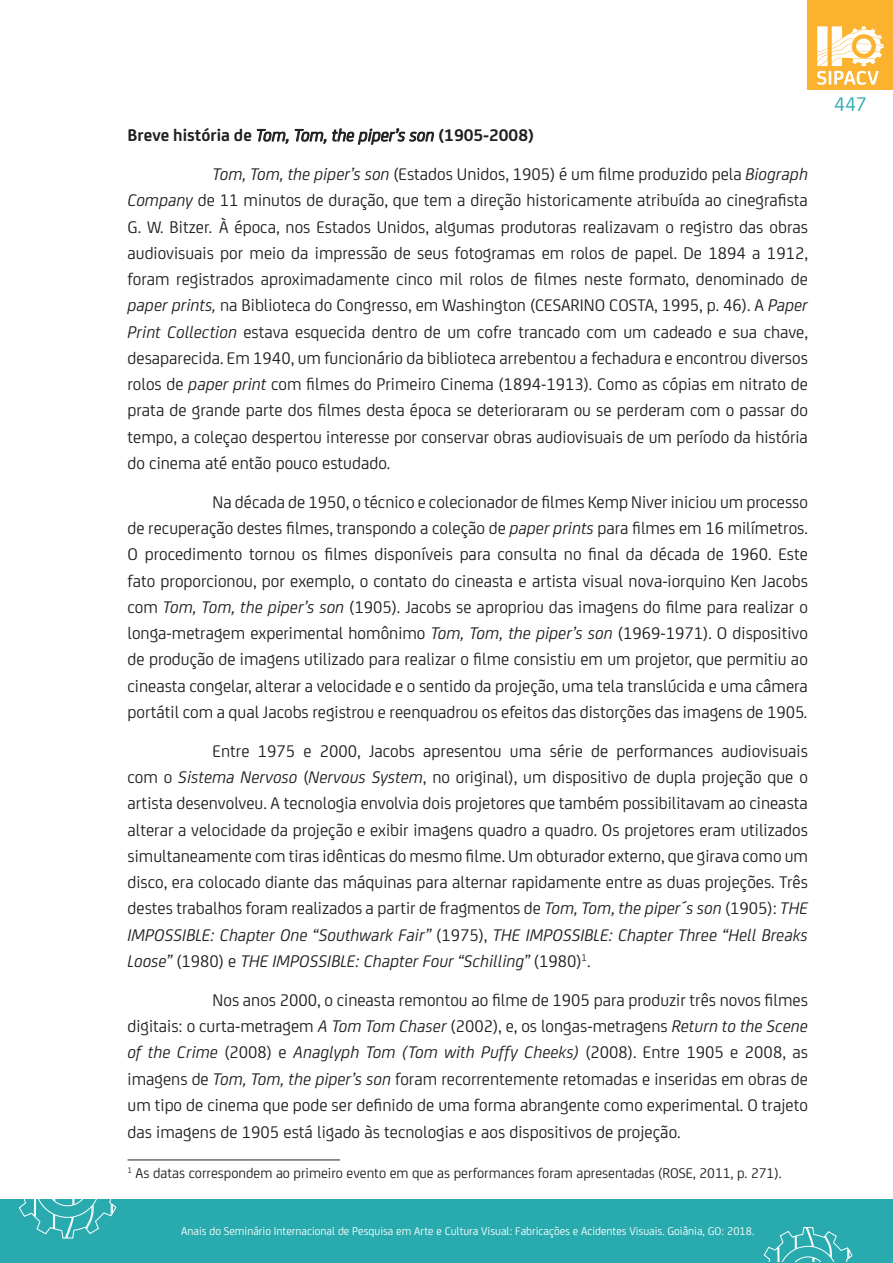
<style>
.page{position:relative;width:893px;height:1263px;background:#fff}
.page>*{position:absolute;margin:0;border:0;box-sizing:border-box;transform-origin:0 0}
.t1{font:21px "FS Joey";color:#28aaae}
.texto_corrido{font:18px/26.2px "FS Joey";color:#231f20;text-align:justify}
.texto_corrido-2{font:700 18px "FS Joey";color:#231f20}
.notas_de_rodapé{font:15px "FS Joey";color:#231f20}
.t2{font:12px "FS Joey";color:#fff}
.s1{font-weight:400;font-style:italic}
.s2{font-style:italic}
</style>
<div class="page">
<div style="left:808px;top:0;width:85px;height:89px;background:#fbb22e"></div>
<svg style="left:817px;top:26px;width:67px;height:59px"></svg>
<div style="left:0;top:1199px;width:893px;height:64px;background:#28aaae"></div>
<svg style="left:18px;top:1199px;width:99px;height:40px"></svg>
<svg style="left:763px;top:1227px;width:90px;height:35px"></svg>
<svg style="left:257px;top:128px;width:32px;height:16px"></svg>
<svg style="left:295px;top:128px;width:139px;height:17px"></svg>
<hr style="left:128px;top:1159px;width:212px;height:1px;background:#231f20">
<p class="texto_corrido-2" style="left:128px;top:122px;width:408px">Breve história de <span class="s1">Tom, Tom, the piper’s son</span> (1905-2008)</p>
<p class="texto_corrido" style="left:128px;top:160px;width:682px;text-indent:85px"><span class="s2">Tom, Tom, the piper’s son</span> (Estados Unidos, 1905) é um filme produzido pela <span class="s2">Biograph Company</span> de 11 minutos de duração, que tem a direção historicamente atribuída ao cinegrafista G. W. Bitzer<span class="s2">.</span> À época, nos Estados Unidos, algumas produtoras realizavam o registro das obras audiovisuais por meio da impressão de seus fotogramas em rolos de papel. De 1894 a 1912, foram registrados aproximadamente cinco mil rolos de filmes neste formato, denominado de <span class="s2">paper prints,</span> na Biblioteca do Congresso, em Washington (CESARINO COSTA, 1995, p. 46). A <span class="s2">Paper Print Collection</span> estava esquecida dentro de um cofre trancado com um cadeado e sua chave, desaparecida. Em 1940, um funcionário da biblioteca arrebentou a fechadura e encontrou diversos rolos de <span class="s2">paper print</span> com filmes do Primeiro Cinema (1894-1913). Como as cópias em nitrato de prata de grande parte dos filmes desta época se deterioraram ou se perderam com o passar do tempo, a coleçao despertou interesse por conservar obras audiovisuais de um período da história do cinema até então pouco estudado.</p>
<p class="texto_corrido" style="left:128px;top:488px;width:682px;text-indent:85px">Na década de 1950, o técnico e colecionador de filmes Kemp Niver iniciou um processo de recuperação destes filmes, transpondo a coleção de <span class="s2">paper prints</span> para filmes em 16 milímetros.<br>O procedimento tornou os filmes disponíveis para consulta no final da década de 1960. Este fato proporcionou, por exemplo, o contato do cineasta e artista visual nova-iorquino Ken Jacobs com <span class="s2">Tom, Tom, the piper’s son</span> (1905). Jacobs se apropriou das imagens do filme para realizar o longa-metragem experimental homônimo <span class="s2">Tom, Tom, the piper’s son</span> (1969-1971). O dispositivo de produção de imagens utilizado para realizar o filme consistiu em um projetor, que permitiu ao cineasta congelar, alterar a velocidade e o sentido da projeção, uma tela translúcida e uma câmera portátil com a qual Jacobs registrou e reenquadrou os efeitos das distorções das imagens de 1905<span class="s2">.</span></p>
<p class="texto_corrido" style="left:128px;top:737px;width:682px;text-indent:85px">Entre 1975 e 2000, Jacobs apresentou uma série de performances audiovisuais com o <span class="s2">Sistema Nervoso</span> (<span class="s2">Nervous System</span>, no original), um dispositivo de dupla projeção que o artista desenvolveu. A tecnologia envolvia dois projetores que também possibilitavam ao cineasta alterar a velocidade da projeção e exibir imagens quadro a quadro. Os projetores eram utilizados simultaneamente com tiras idênticas do mesmo filme. Um obturador externo, que girava como um disco, era colocado diante das máquinas para alternar rapidamente entre as duas projeções. Três destes trabalhos foram realizados a partir de fragmentos de <span class="s2">Tom, Tom, the piper´s son</span> (1905): <span class="s2">THE IMPOSSIBLE: Chapter One “Southwark Fair”</span> (1975), <span class="s2">THE IMPOSSIBLE: Chapter Three “Hell Breaks Loose”</span> (1980) e <span class="s2">THE IMPOSSIBLE: Chapter Four “Schilling”</span> (1980)<sup>1</sup>.</p>
<p class="texto_corrido" style="left:128px;top:986px;width:682px;text-indent:85px">Nos anos 2000, o cineasta remontou ao filme de 1905 para produzir três novos filmes digitais: o curta-metragem <span class="s2">A Tom Tom Chaser</span> (2002), e, os longas-metragens <span class="s2">Return to the Scene of the Crime</span> (2008) e <span class="s2">Anaglyph Tom (Tom with Puffy Cheeks)</span> (2008). Entre 1905 e 2008, as imagens de <span class="s2">Tom, Tom, the piper’s son</span> foram recorrentemente retomadas e inseridas em obras de um tipo de cinema que pode ser definido de uma forma abrangente como experimental. O trajeto das imagens de 1905 está ligado às tecnologias e aos dispositivos de projeção.</p>
<p class="notas_de_rodapé" style="left:128px;top:1162px;width:655px"><sup>1</sup> As datas correspondem ao primeiro evento em que as performances foram apresentadas (ROSE, 2011, p. 271).</p>
<p class="t2" style="left:181px;top:1223px;width:575px">Anais do Seminário Internacional de Pesquisa em Arte e Cultura Visual: Fabricações e Acidentes Visuais. Goiânia, GO: 2018.</p>
<p class="t1" style="left:834px;top:90px;width:34px">447</p>
</div>
